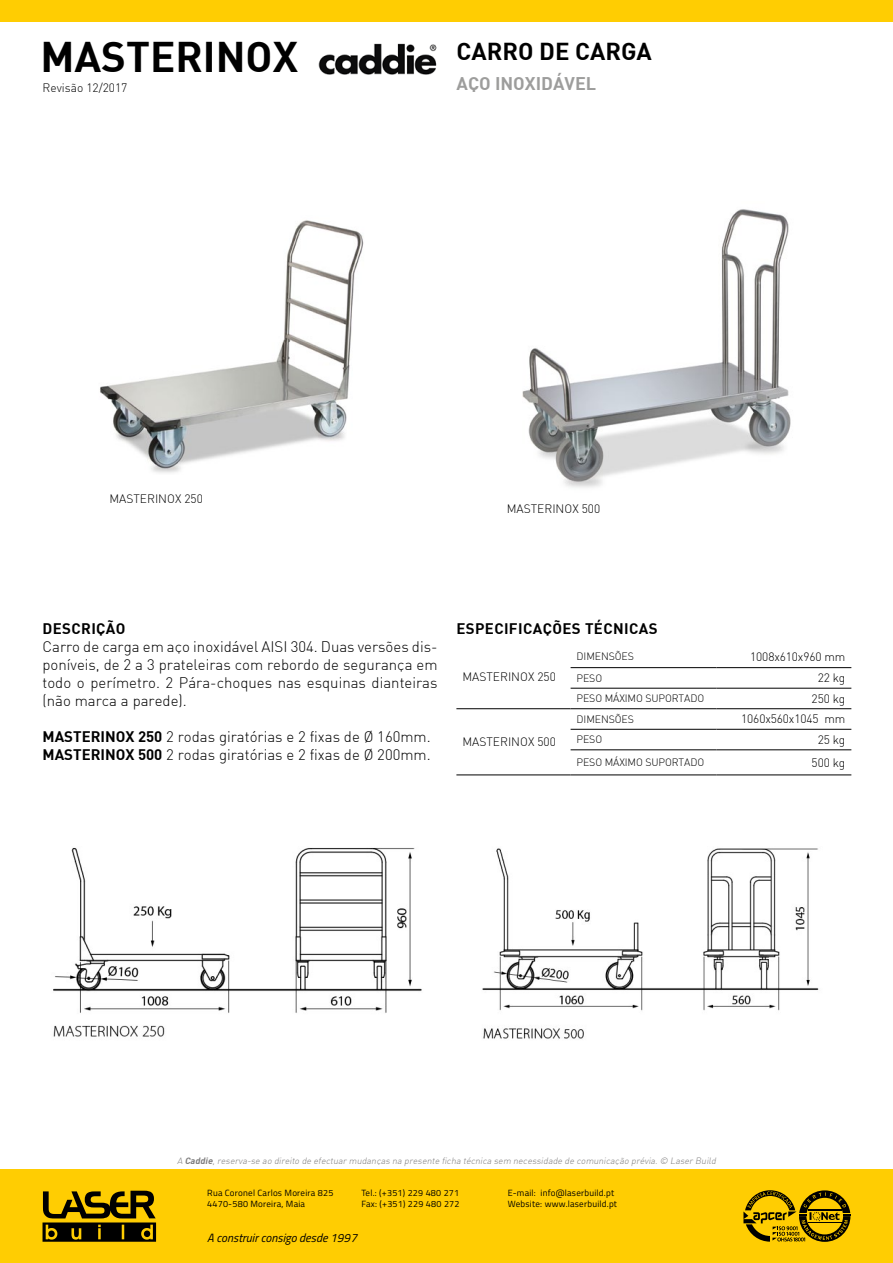
<style>
.page{position:relative;width:893px;height:1263px;background:#fff}
.page>*{position:absolute;margin:0;border:0;box-sizing:border-box;transform-origin:0 0}
.t1{font:700 42px "DI Nbek";color:#000}
.t2{font:700 24px "DI Nbek";color:#000}
.t3{font:700 18px "DI Nbek";color:#9d9d9c}
.t4{font:300 15px/18px "DI Nbek";color:#000;text-align:justify}
.t5{font:700 15px "DI Nbek";letter-spacing:.025em;color:#000}
.t6{font:300 12px "DI Nbek";color:#000}
.t7{font:italic 12px "Titillium";color:#000}
.t8{font:300 10.5px "DI Nbek";letter-spacing:-.01em;color:#000}
.t9{font:9px/10.8px "Titillium";letter-spacing:.025em;color:#000}
.t10{font:italic 300 9px "DI Nbek";color:#7c7b7b}
.s1{font-weight:700}
</style>
<div class="page">
<div style="left:0;top:0;width:893px;height:21px;background:#ffcd02"></div>
<div style="left:0;top:1169px;width:893px;height:94px;background:#ffcd02"></div>
<svg style="left:43px;top:1191px;width:113px;height:51px"></svg>
<svg style="left:743px;top:1190px;width:107px;height:52px"></svg>
<img style="left:319px;top:43px;width:118px;height:32px">
<img style="left:522px;top:209px;width:269px;height:279px">
<img style="left:100px;top:220px;width:264px;height:253px">
<hr style="left:571px;top:667px;width:145px;height:1px;background:#000">
<hr style="left:716px;top:667px;width:135px;height:1px;background:#000">
<hr style="left:571px;top:688px;width:145px;height:1px;background:#000">
<hr style="left:716px;top:688px;width:135px;height:1px;background:#000">
<hr style="left:571px;top:708px;width:145px;height:1px;background:#000">
<hr style="left:716px;top:708px;width:135px;height:1px;background:#000">
<hr style="left:571px;top:729px;width:145px;height:1px;background:#000">
<hr style="left:716px;top:729px;width:135px;height:1px;background:#000">
<hr style="left:571px;top:749px;width:145px;height:1px;background:#000">
<hr style="left:716px;top:749px;width:135px;height:1px;background:#000">
<hr style="left:571px;top:775px;width:145px;height:1px;background:#000">
<hr style="left:716px;top:775px;width:135px;height:1px;background:#000">
<hr style="left:456px;top:708px;width:115px;height:1px;background:#000">
<hr style="left:456px;top:775px;width:115px;height:1px;background:#000">
<img style="left:53px;top:847px;width:369px;height:190px">
<img style="left:482px;top:848px;width:337px;height:191px">
<h1 class="t1" style="left:40px;top:30px;width:259px">MASTERINOX</h1>
<h2 class="t2" style="left:457px;top:35px;width:197px">CARRO DE CARGA</h2>
<p class="t6" style="left:43px;top:80px;width:86px">Revisão 12/2017</p>
<p class="t3" style="left:457px;top:72px;width:141px">AÇO INOXIDÁVEL</p>
<p class="t6" style="left:109px;top:492px;width:95px">MASTERINOX 250</p>
<p class="t6" style="left:507px;top:502px;width:95px">MASTERINOX 500</p>
<p class="t5" style="left:43px;top:619px;width:85px">DESCRIÇÃO</p>
<p class="t4" style="left:43px;top:638px;width:396px">Carro de carga em aço inoxidável AISI 304. Duas versões dis&shy;poníveis, de 2 a 3 prateleiras com rebordo de segurança em todo o perímetro. 2 Pára-choques nas esquinas dianteiras (não marca a parede).</p>
<p class="t4" style="left:43px;top:728px;width:390px"><span class="s1">MASTERINOX 250</span> 2 rodas giratórias e 2 fixas de Ø 160mm.<br><span class="s1">MASTERINOX 500</span> 2 rodas giratórias e 2 fixas de Ø 200mm.</p>
<p class="t5" style="left:456px;top:619px;width:203px">ESPECIFICAÇÕES TÉCNICAS</p>
<p class="t6" style="left:462px;top:669px;width:95px">MASTERINOX 250</p>
<p class="t8" style="left:577px;top:650px;width:59px">DIMENSÕES</p>
<p class="t6" style="left:750px;top:649px;width:97px">1008x610x960 mm</p>
<p class="t8" style="left:577px;top:671px;width:27px">PESO</p>
<p class="t6" style="left:818px;top:670px;width:29px">22 kg</p>
<p class="t8" style="left:577px;top:692px;width:129px">PESO MÁXIMO SUPORTADO</p>
<p class="t6" style="left:812px;top:691px;width:35px">250 kg</p>
<p class="t6" style="left:462px;top:734px;width:95px">MASTERINOX 500</p>
<p class="t8" style="left:577px;top:712px;width:59px">DIMENSÕES</p>
<p class="t6" style="left:741px;top:711px;width:106px">1060x560x1045 mm</p>
<p class="t8" style="left:577px;top:733px;width:27px">PESO</p>
<p class="t6" style="left:818px;top:732px;width:29px">25 kg</p>
<p class="t8" style="left:577px;top:756px;width:129px">PESO MÁXIMO SUPORTADO</p>
<p class="t6" style="left:812px;top:755px;width:35px">500 kg</p>
<p class="t10" style="left:177px;top:1155px;width:542px">A <span class="s1">Caddie</span>,reserva-se ao direito de efectuar mudanças na presente ficha técnica sem necessidade de comunicação prévia.© Laser Build</p>
<p class="t9" style="left:207px;top:1187px;width:128px">Rua Coronel Carlos Moreira 825<br>4470-580 Moreira, Maia</p>
<p class="t9" style="left:361px;top:1187px;width:100px">Tel.: (+351) 229 480 271<br>Fax: (+351) 229 480 272</p>
<p class="t9" style="left:508px;top:1187px;width:111px">E-mail: info@laserbuild.pt<br>Website: www.laserbuild.pt</p>
<p class="t7" style="left:207px;top:1229px;width:151px">A construir consigo desde 1997</p>
</div>
